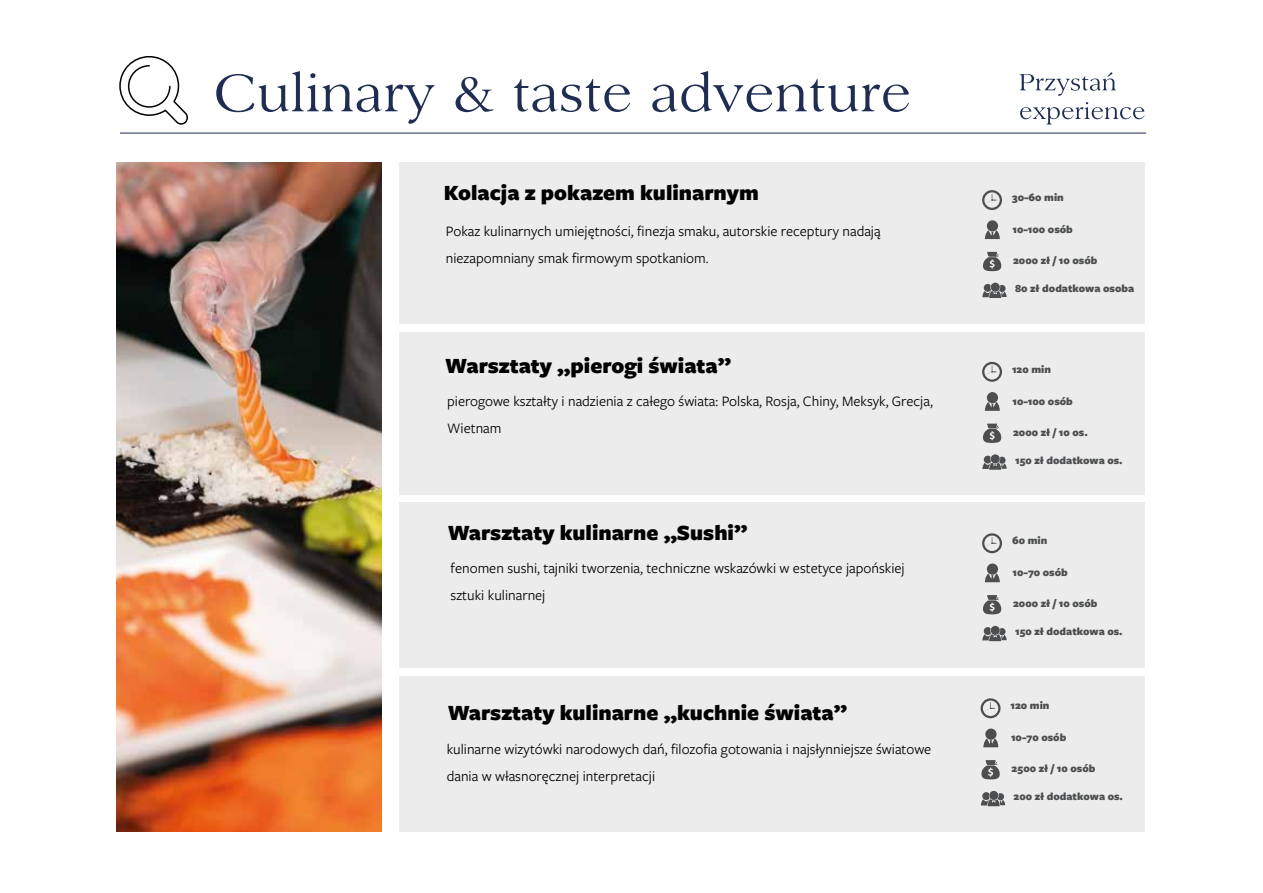
<style>
.page{position:relative;width:1263px;height:893px;background:#fff}
.page>*{position:absolute;margin:0;border:0;box-sizing:border-box;transform-origin:0 0}
.t1{font:900 22.5px "Freight Sans Pro";color:#010101}
.t2{font:15px/27px "Freight Sans Pro";color:#010101}
.t3{font:900 11.25px "Freight Sans Pro";color:#4c4e50}
</style>
<div class="page">
<svg style="left:1020px;top:72px;width:96px;height:24px"></svg>
<svg style="left:1020px;top:102px;width:124px;height:22px"></svg>
<hr style="left:120px;top:133px;width:1026px;height:1px;background:#1f2d53">
<svg style="left:216px;top:71px;width:219px;height:53px"></svg>
<svg style="left:455px;top:77px;width:38px;height:35px"></svg>
<svg style="left:514px;top:79px;width:116px;height:33px"></svg>
<svg style="left:652px;top:71px;width:257px;height:41px"></svg>
<svg style="left:119px;top:56px;width:69px;height:69px"></svg>
<div style="left:399px;top:162px;width:746px;height:162px;background:#ececec"></div>
<svg style="left:983px;top:252px;width:18px;height:19px"></svg>
<svg style="left:985px;top:230px;width:15px;height:9px"></svg>
<div style="left:987px;top:220px;width:11px;height:12px;background:#4c4e50;border-radius:50%"></div>
<svg style="left:982px;top:190px;width:20px;height:20px"></svg>
<svg style="left:982px;top:283px;width:25px;height:15px"></svg>
<div style="left:399px;top:332px;width:746px;height:162px;background:#ececec"></div>
<svg style="left:983px;top:424px;width:18px;height:19px"></svg>
<svg style="left:985px;top:402px;width:15px;height:9px"></svg>
<div style="left:987px;top:392px;width:11px;height:11px;background:#4c4e50;border-radius:50%"></div>
<svg style="left:982px;top:362px;width:20px;height:20px"></svg>
<svg style="left:982px;top:454px;width:25px;height:16px"></svg>
<div style="left:399px;top:502px;width:746px;height:166px;background:#ececec"></div>
<svg style="left:983px;top:595px;width:18px;height:19px"></svg>
<svg style="left:985px;top:573px;width:15px;height:9px"></svg>
<div style="left:987px;top:563px;width:11px;height:12px;background:#4c4e50;border-radius:50%"></div>
<svg style="left:982px;top:533px;width:20px;height:20px"></svg>
<svg style="left:982px;top:626px;width:25px;height:15px"></svg>
<div style="left:399px;top:676px;width:746px;height:155px;background:#ececec"></div>
<svg style="left:981px;top:760px;width:19px;height:19px"></svg>
<svg style="left:983px;top:738px;width:15px;height:9px"></svg>
<div style="left:985px;top:728px;width:11px;height:12px;background:#4c4e50;border-radius:50%"></div>
<svg style="left:980px;top:698px;width:20px;height:20px"></svg>
<svg style="left:981px;top:791px;width:24px;height:15px"></svg>
<img style="left:117px;top:162px;width:265px;height:669px">
<h1 class="t1" style="left:444px;top:177px;width:316px">Kolacja z pokazem kulinarnym</h1>
<p class="t2" style="left:446px;top:216px;width:436px">Pokaz kulinarnych umiejętności, finezja smaku, autorskie receptury nadają niezapomniany smak firmowym spotkaniom.</p>
<h1 class="t1" style="left:445px;top:350px;width:287px">Warsztaty „pierogi świata”</h1>
<p class="t2" style="left:447px;top:387px;width:487px">pierogowe kształty i nadzienia z całego świata: Polska, Rosja, Chiny, Meksyk, Grecja,<br>Wietnam</p>
<h1 class="t1" style="left:448px;top:517px;width:301px">Warsztaty kulinarne „Sushi”</h1>
<p class="t2" style="left:451px;top:554px;width:456px">fenomen sushi, tajniki tworzenia, techniczne wskazówki w estetyce japońskiej sztuki kulinarnej</p>
<h1 class="t1" style="left:448px;top:697px;width:401px">Warsztaty kulinarne „kuchnie świata”</h1>
<p class="t2" style="left:447px;top:735px;width:486px">kulinarne wizytówki narodowych dań, filozofia gotowania i najsłynniejsze światowe dania w własnoręcznej interpretacji</p>
<p class="t3" style="left:1012px;top:190px;width:53px">30-60 min</p>
<p class="t3" style="left:1012px;top:222px;width:62px">10-100 osób</p>
<p class="t3" style="left:1013px;top:253px;width:86px">2000 zł / 10 osób</p>
<p class="t3" style="left:1015px;top:280px;width:120px">80 zł dodatkowa osoba</p>
<p class="t3" style="left:1012px;top:361px;width:40px">120 min</p>
<p class="t3" style="left:1012px;top:393px;width:62px">10-100 osób</p>
<p class="t3" style="left:1013px;top:424px;width:76px">2000 zł / 10 os.</p>
<p class="t3" style="left:1015px;top:452px;width:109px">150 zł dodatkowa os.</p>
<p class="t3" style="left:1012px;top:533px;width:37px">60 min</p>
<p class="t3" style="left:1012px;top:565px;width:57px">10-70 osób</p>
<p class="t3" style="left:1013px;top:596px;width:86px">2000 zł / 10 osób</p>
<p class="t3" style="left:1015px;top:623px;width:109px">150 zł dodatkowa os.</p>
<p class="t3" style="left:1010px;top:698px;width:40px">120 min</p>
<p class="t3" style="left:1011px;top:730px;width:57px">10-70 osób</p>
<p class="t3" style="left:1012px;top:761px;width:85px">2500 zł / 10 osób</p>
<p class="t3" style="left:1014px;top:788px;width:111px">200 zł dodatkowa os.</p>
</div>
